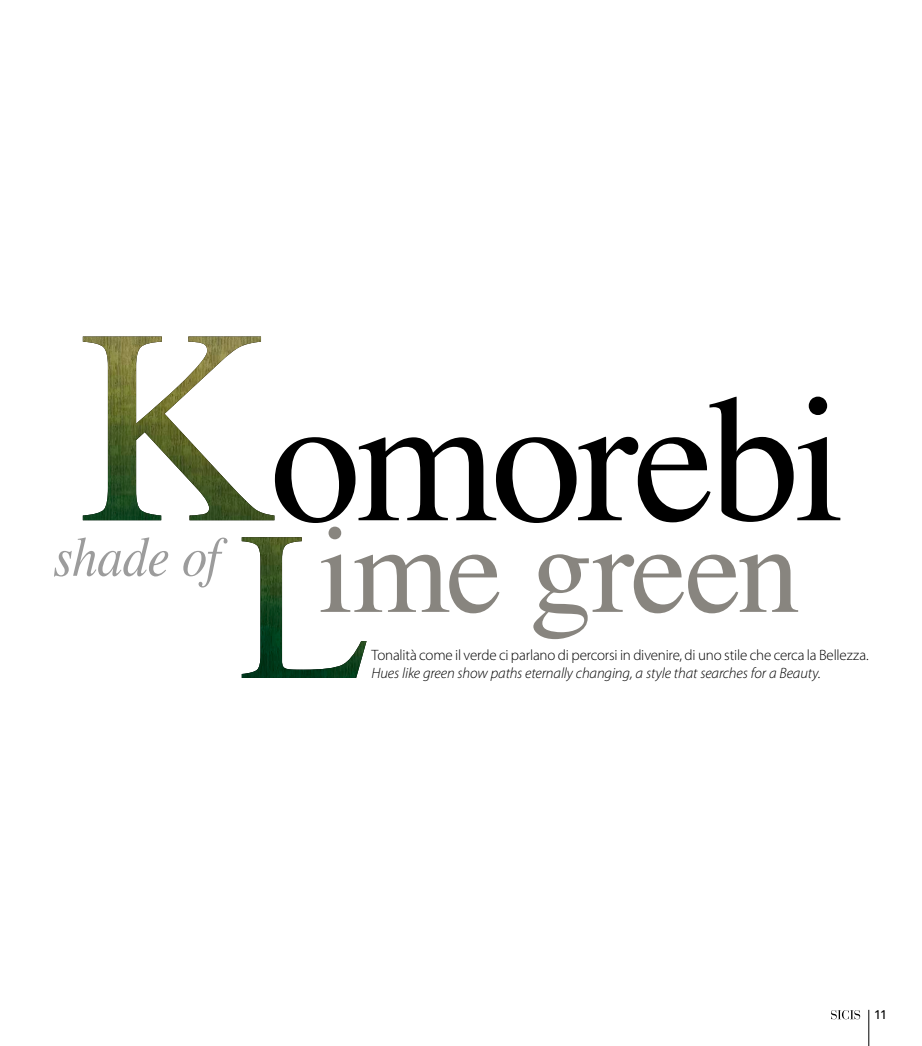
<style>
.page{position:relative;width:922px;height:1046px;background:#fff}
.page>*{position:absolute;margin:0;border:0;box-sizing:border-box;transform-origin:0 0}
.t1{font:italic 56.25px "Times";letter-spacing:-.01em;color:#9c9c9c;scale:.9 1}
.t2{font:300 15px "Myriad Pro";letter-spacing:-.015em;color:#000}
.t3{font:italic 300 15px "Myriad Pro";letter-spacing:-.01em;color:#000}
.t4{font:500 12.5px "Avenir";color:#000}
</style>
<div class="page">
<svg style="left:83px;top:336px;width:757px;height:341px"></svg>
<svg style="left:831px;top:1010px;width:28px;height:9px"></svg>
<hr style="left:868px;top:1009px;width:1px;height:36px;background:#000">
<h1 class="t1" style="left:53px;top:508px;width:187px">shade of</h1>
<p class="t2" style="left:371px;top:645px;width:498px">Tonalità come il verde ci parlano di percorsi in divenire, di uno stile che cerca la Bellezza.</p>
<p class="t3" style="left:371px;top:665px;width:450px">Hues like green show paths eternally changing, a style that searches for a Beauty.</p>
<p class="t4" style="left:874px;top:1003px;width:14px">11</p>
</div>
